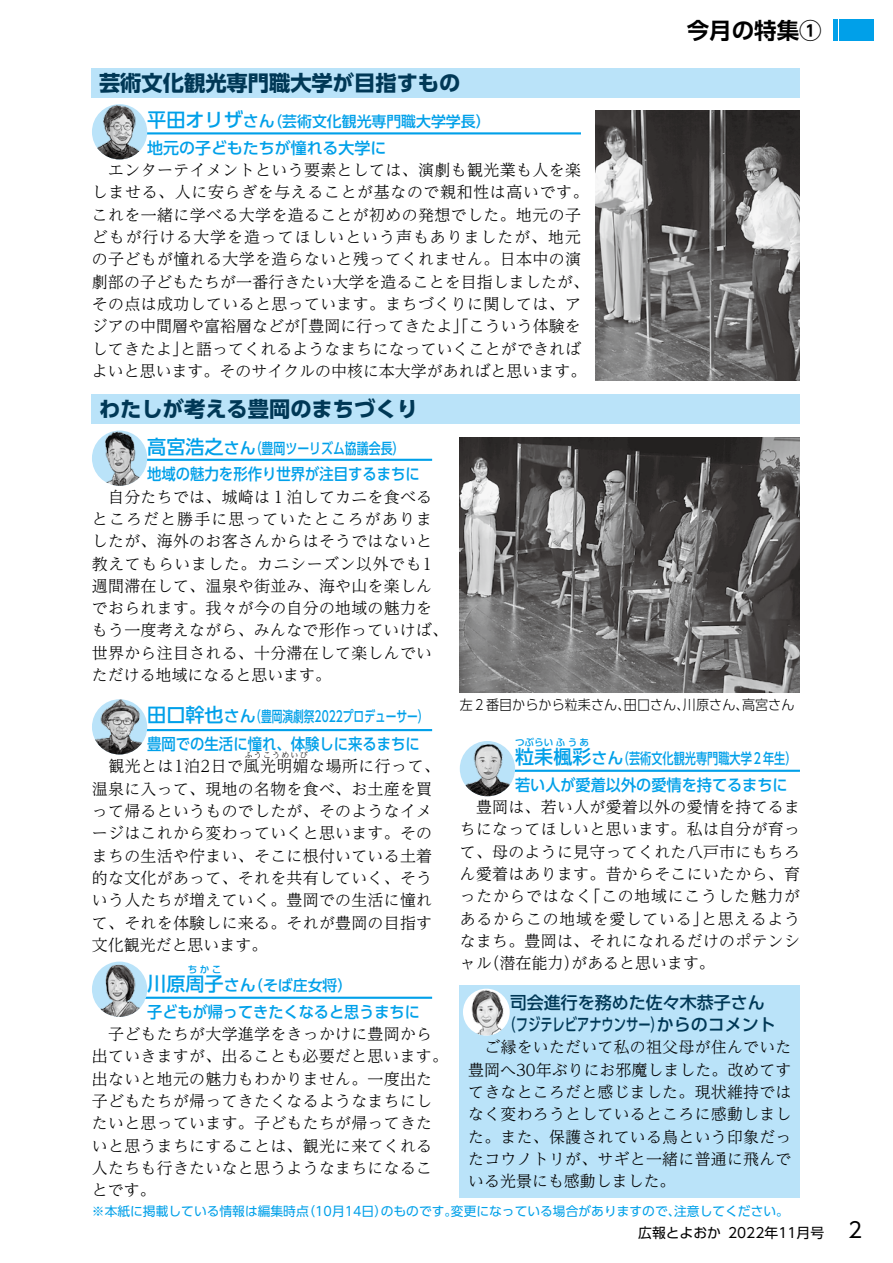
<style>
.page{position:relative;width:893px;height:1263px;background:#fff}
.page>*{position:absolute;margin:0;border:0;box-sizing:border-box;transform-origin:0 0}
.t1{font:700 22.5px "UD Shin Go Pr 6 De";color:#000}
.t2{font:700 21.3px "UD Shin Go Pr 6";color:#003856}
.t3{font:21.3px "UD Shin Go Pr 6";color:#000}
.t4{font:500 19.2px "UD Shin Go Pr 6";color:#00a0e9}
.t5{font:500 16.95px/22.4px "UD Shin Go Pr 6";color:#003856;text-align:center}
.t6{font:500 16.95px "UD Shin Go Pr 6";color:#003856;scale:.72 1}
.t7{font:300 15.9px/22.4px "UD Reimin Pr 6";letter-spacing:.015em;color:#000}
.t8{font:500 15.9px/26.4px "UD Shin Go Pr 6";color:#00a0e9}
.t9{font:300 15.9px "UD Reimin Pr 6";letter-spacing:.04em;color:#000}
.t10{font:500 15.9px "UD Shin Go Pr 6";color:#00a0e9;scale:.9 1}
.t11{font:300 15.9px "UD Reimin Pr 6";letter-spacing:.06em;color:#000}
.t12{font:500 14.85px "UD Shin Go Pr 6";color:#00a0e9}
.t13{font:500 14.85px "UD Shin Go Pr 6";color:#00a0e9;scale:.72 1}
.t14{font:500 14.85px "UD Shin Go Pr 6";color:#00a0e9;scale:.75 1}
.t15{font:500 14.85px "UD Shin Go Pr 6";color:#00a0e9;scale:.8 1}
.t16{font:300 13.8px "UD Shin Go Pr 6";color:#000;scale:.95 1}
.t17{font:13.8px "UD Shin Go Pr 6";color:#000}
.t18{font:12.75px "UD Shin Go Pr 6";color:#00a0e9}
.t19{font:500 9.6px "UD Shin Go Pr 6";letter-spacing:.125em;color:#00a0e9}
.t20{font:500 9.6px "UD Shin Go Pr 6";letter-spacing:.25em;color:#00a0e9}
.t21{font:300 7.95px "UD Reimin Pr 6";letter-spacing:.145em;color:#000}
.s1{font-size:15.9px}
.s2{font-size:19.2px}
</style>
<div class="page">
<div style="left:460px;top:985px;width:340px;height:213px;background:#bae3f9"></div>
<hr style="left:100px;top:459px;width:332px;height:2px;background:#00a0e9">
<hr style="left:100px;top:997px;width:332px;height:2px;background:#00a0e9">
<hr style="left:100px;top:729px;width:332px;height:2px;background:#00a0e9">
<img style="left:460px;top:437px;width:340px;height:256px">
<div style="left:92px;top:68px;width:708px;height:30px;background:#bae3f9"></div>
<div style="left:92px;top:394px;width:708px;height:30px;background:#bae3f9"></div>
<hr style="left:100px;top:132px;width:481px;height:2px;background:#00a0e9">
<img style="left:596px;top:111px;width:204px;height:270px">
<hr style="left:468px;top:770px;width:332px;height:2px;background:#00a0e9">
<img style="left:92px;top:699px;width:55px;height:55px;border-radius:28px">
<img style="left:92px;top:432px;width:55px;height:54px">
<div style="left:460px;top:741px;width:55px;height:55px;background:#bae3f9;border-radius:50%"></div>
<img style="left:461px;top:744px;width:54px;height:52px">
<img style="left:92px;top:105px;width:55px;height:54px">
<svg style="left:92px;top:961px;width:55px;height:56px"></svg>
<img style="left:92px;top:965px;width:55px;height:52px">
<img style="left:463px;top:989px;width:47px;height:46px;border-radius:23px">
<div style="left:840px;top:20px;width:34px;height:21px;background:#00a0e9"></div>
<div style="left:833px;top:20px;width:5px;height:21px;background:#00a0e9"></div>
<h2 class="t2" style="left:99px;top:65px;width:363px">芸術文化観光専門職大学が目指すもの</h2>
<p class="t4" style="left:147px;top:105px;width:129px">平田オリザ<span class="s1">さん</span></p>
<p class="t8" style="left:147px;top:134px;width:241px">地元の子どもたちが憧れる大学に</p>
<p class="t7" style="left:92px;top:158px;width:490px">　エンターテイメントという要素としては、演劇も観光業も人を楽</p>
<p class="t9" style="left:92px;top:180px;width:498px">しませる、人に安らぎを与えることが基なので親和性は高いです。</p>
<p class="t7" style="left:92px;top:203px;width:490px">これを一緒に学べる大学を造ることが初めの発想でした。地元の子</p>
<p class="t11" style="left:92px;top:224px;width:491px">どもが行ける大学を造ってほしいという声もありましたが、地元</p>
<p class="t7" style="left:92px;top:248px;width:490px">の子どもが憧れる大学を造らないと残ってくれません。日本中の演</p>
<p class="t7" style="left:92px;top:270px;width:499px">劇部の子どもたちが一番行きたい大学を造ることを目指しましたが、</p>
<p class="t7" style="left:92px;top:292px;width:490px">その点は成功していると思っています。まちづくりに関しては、ア</p>
<p class="t7" style="left:292px;top:315px;width:290px">「豊岡に行ってきたよ」「こういう体験を</p>
<p class="t12" style="left:267px;top:110px;width:225px">（芸術文化観光専門職大学学長(</p>
<p class="t7" style="left:180px;top:315px;width:402px;text-indent:-88px">ジアの中間層や富裕層などが<br>と語ってくれるようなまちになっていくことができれば</p>
<p class="t7" style="left:92px;top:337px;width:496px">してきたよ」<br>よいと思います。そのサイクルの中核に本大学があればと思います。</p>
<h2 class="t2" style="left:99px;top:392px;width:320px">わたしが考える豊岡のまちづくり</h2>
<p class="t4" style="left:147px;top:431px;width:110px">高宮浩之<span class="s1">さん</span></p>
<p class="t10" style="left:147px;top:461px;width:304px">地域の魅力を形作り世界が注目するまちに</p>
<p class="t7" style="left:92px;top:485px;width:358px;text-indent:16px">自分たちでは、城崎は１泊してカニを食べるところだと勝手に思っていたところがありましたが、海外のお客さんからはそうではないと教えてもらいました。カニシーズン以外でも1週間滞在して、温泉や街並み、海や山を楽しんでおられます。我々が今の自分の地域の魅力をもう一度考えながら、みんなで形作っていけば、世界から注目される、十分滞在して楽しんでいただける地域になると思います。</p>
<p class="t15" style="left:250px;top:436px;width:195px">（豊岡ツーリズム協議会長(</p>
<h1 class="t1" style="left:687px;top:12px;width:136px">今月の特集1</h1>
<p class="t4" style="left:147px;top:700px;width:110px">田口幹也<span class="s1">さん</span></p>
<p class="t10" style="left:147px;top:731px;width:304px">豊岡での生活に憧れ、体験しに来るまちに</p>
<p class="t7" style="left:108px;top:754px;width:333px">観光とは1泊2日で風光明媚な場所に行って、</p>
<p class="t13" style="left:250px;top:705px;width:249px">（豊岡演劇祭2022プロデューサー(</p>
<p class="t21" style="left:245px;top:749px;width:64px">ふうこうめいび</p>
<p class="t7" style="left:92px;top:777px;width:342px;text-align:justify">温泉に入って、現地の名物を食べ、お土産を買って帰るというものでしたが、そのようなイメージはこれから変わっていくと思います。そのまちの生活や佇まい、そこに根付いている土着的な文化があって、それを共有していく、そういう人たちが増えていく。豊岡での生活に憧れて、それを体験しに来る。それが豊岡の目指す文化観光だと思います。</p>
<p class="t20" style="left:188px;top:962px;width:35px">ちかこ</p>
<p class="t4" style="left:147px;top:968px;width:59px">川原周</p>
<p class="t8" style="left:147px;top:971px;width:274px;text-indent:57px"><span class="s2">子</span>さん<br>子どもが帰ってきたくなると思うまちに</p>
<p class="t7" style="left:92px;top:1022px;width:358px;text-indent:16px">子どもたちが大学進学をきっかけに豊岡から出ていきますが、出ることも必要だと思います。出ないと地元の魅力もわかりません。一度出た子どもたちが帰ってきたくなるようなまちにしたいと思っています。子どもたちが帰ってきたいと思うまちにすることは、観光に来てくれる人たちも行きたいなと思うようなまちになることです。</p>
<p class="t12" style="left:248px;top:973px;width:106px">（そば庄女将(</p>
<p class="t16" style="left:460px;top:693px;width:181px">左２番目からから粒耒さん、</p>
<p class="t16" style="left:742px;top:693px;width:57px">高宮さん</p>
<p class="t16" style="left:683px;top:693px;width:71px">川原さん、</p>
<p class="t16" style="left:624px;top:693px;width:71px">田口さん、</p>
<p class="t19" style="left:515px;top:735px;width:76px">つぶらいふうあ</p>
<p class="t8" style="left:515px;top:744px;width:274px;text-indent:57px"><span class="s2">彩</span>さん<br>若い人が愛着以外の愛情を持てるまちに</p>
<p class="t7" style="left:460px;top:795px;width:342px;text-align:right">豊岡は、若い人が愛着以外の愛情を持てるまちになってほしいと思います。私は自分が育って、母のように見守ってくれた八戸市にもちろん愛着はあります。昔からそこにいたから、育「この地域にこうした魅力が</p>
<p class="t4" style="left:515px;top:741px;width:59px">粒耒楓</p>
<p class="t14" style="left:618px;top:746px;width:240px">（芸術文化観光専門職大学２年生(</p>
<p class="t9" style="left:460px;top:883px;width:134px">ったからではなく</p>
<p class="t9" style="left:460px;top:906px;width:250px">あるからこの地域を愛している」</p>
<p class="t7" style="left:460px;top:929px;width:342px">なまち。豊岡は、それになれるだけのポテンシ</p>
<p class="t7" style="left:571px;top:951px;width:145px">があると思います。</p>
<p class="t7" style="left:701px;top:907px;width:101px">と思えるよう</p>
<p class="t7" style="left:484px;top:951px;width:97px">（潜在能力）</p>
<p class="t7" style="left:460px;top:951px;width:33px">ャル</p>
<p class="t5" style="left:504px;top:991px;width:274px">司会進行を務めた佐々木恭子さん<br>（フジテレビアナウンサーからのコメント</p>
<p class="t6" style="left:651px;top:1011px;width:19px">）</p>
<p class="t7" style="left:468px;top:1035px;width:325px;text-align:justify">　ご縁をいただいて私の祖父母が住んでいた豊岡へ30年ぶりにお邪魔しました。改めてすてきなところだと感じました。現状維持ではなく変わろうとしているところに感動しました。また、保護されている鳥という印象だったコウノトリが、サギと一緒に普通に飛んでいる光景にも感動しました。</p>
<p class="t18" style="left:451px;top:1201px;width:231px">変更になっている場合がありますので、</p>
<p class="t18" style="left:674px;top:1201px;width:116px">注意してください。</p>
<p class="t18" style="left:302px;top:1201px;width:86px">（10月14日）</p>
<p class="t18" style="left:92px;top:1201px;width:218px">※本紙に掲載している情報は編集時点</p>
<p class="t18" style="left:381px;top:1201px;width:78px">のものです。</p>
<p class="t17" style="left:638px;top:1222px;width:84px">広報とよおか</p>
<p class="t17" style="left:728px;top:1222px;width:98px">2022年11月号</p>
<h2 class="t3" style="left:848px;top:1213px;width:16px">2</h2>
</div>
